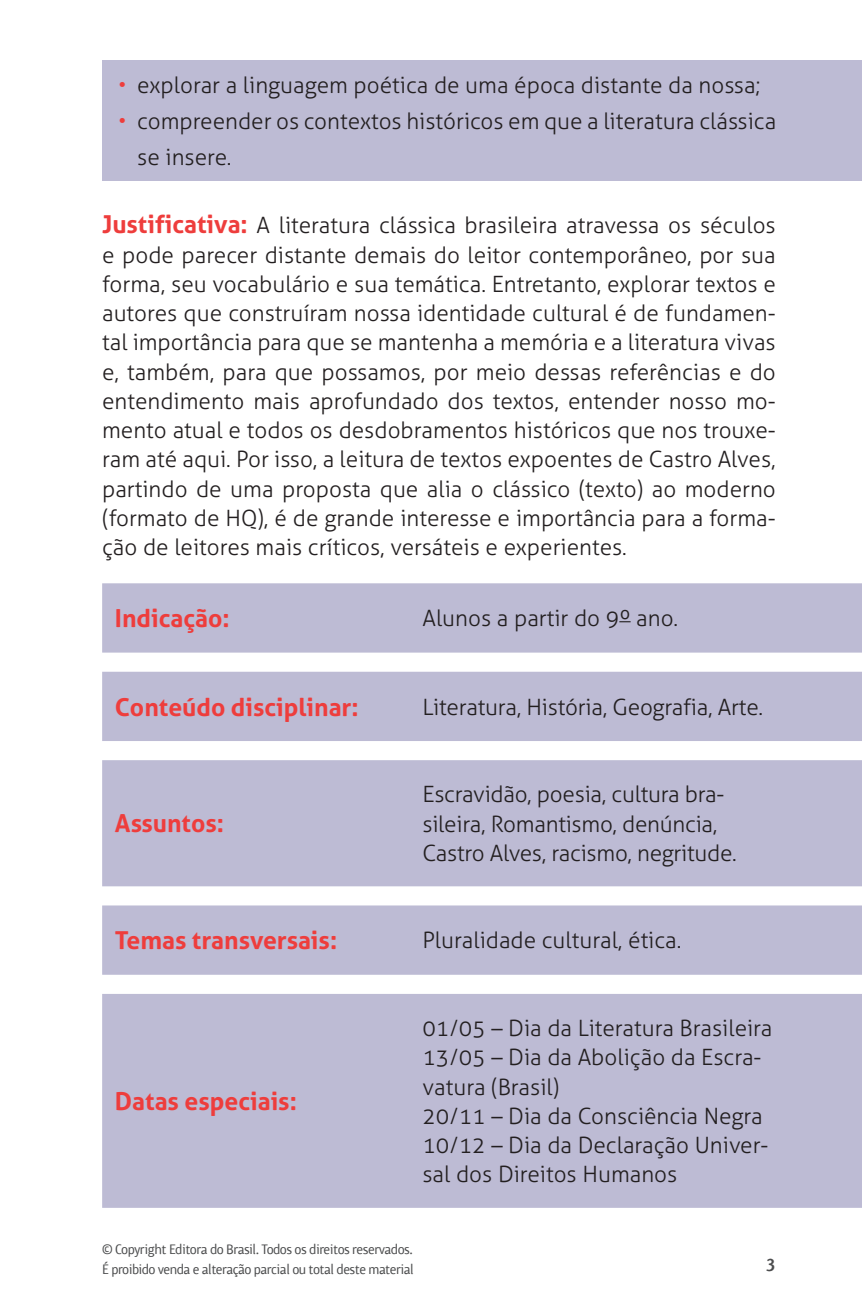
<style>
.page{position:relative;width:862px;height:1308px;background:#fff}
.page>*{position:absolute;margin:0;border:0;box-sizing:border-box;transform-origin:0 0}
.t1{font:700 24.75px "Aller";color:#ee3d3c}
.t2{font:300 22.5px/29.2px "Aller";color:#231f20}
.t3{font:500 18px "Highlander Std";color:#4b4c4d}
.t4{font:13.5px/20.2px "Chino ITC Std";letter-spacing:-.04em;color:#4b4c4d}
.s1{color:#ee3d3c}
.s2{font-weight:700;font-size:24.75px;color:#ee3d3c}
</style>
<div class="page">
<div style="left:102px;top:61px;width:759px;height:120px;background:#bdbbd4"></div>
<svg style="left:102px;top:583px;width:759px;height:624px;background:#c5c3d9"></svg>
<p class="t2" style="left:118px;top:71px;width:643px"><span class="s1">•</span> explorar a linguagem poética de uma época distante da nossa;</p>
<p class="t2" style="left:137px;top:103px;width:640px;line-height:36px;text-indent:-19px"><span class="s1">•</span> compreender os contextos históricos em que a literatura clássica se insere.</p>
<p class="t2" style="left:102px;top:211px;width:674px;text-align:justify"><span class="s2">Justificativa:</span> A literatura clássica brasileira atravessa os séculos e pode parecer distante demais do leitor contemporâneo, por sua forma, seu vocabulário e sua temática. Entretanto, explorar textos e autores que construíram nossa identidade cultural é de fundamen&shy;tal importância para que se mantenha a memória e a literatura vivas e, também, para que possamos, por meio dessas referências e do entendimento mais aprofundado dos textos, entender nosso mo&shy;mento atual e todos os desdobramentos históricos que nos trouxe&shy;ram até aqui. Por isso, a leitura de textos expoentes de Castro Alves, partindo de uma proposta que alia o clássico (texto) ao moderno (formato de HQ), é de grande interesse e importância para a forma&shy;ção de leitores mais críticos, versáteis e experientes.</p>
<p class="t1" style="left:115px;top:603px;width:116px">Indicação:</p>
<p class="t2" style="left:422px;top:603px;width:257px">Alunos a partir do 9º ano.</p>
<p class="t1" style="left:115px;top:691px;width:245px">Conteúdo disciplinar:</p>
<p class="t2" style="left:422px;top:692px;width:342px">Literatura, História, Geografia, Arte.</p>
<p class="t1" style="left:115px;top:808px;width:111px">Assuntos:</p>
<p class="t2" style="left:422px;top:779px;width:315px">Escravidão, poesia, cultura bra&shy;sileira, Romantismo, denúncia,<br>Castro Alves, racismo, negritude.</p>
<p class="t1" style="left:115px;top:925px;width:223px">Temas transversais:</p>
<p class="t2" style="left:422px;top:925px;width:260px">Pluralidade cultural, ética.</p>
<p class="t1" style="left:115px;top:1086px;width:183px">Datas especiais:</p>
<p class="t2" style="left:422px;top:1013px;width:351px">01/05 – Dia da Literatura Brasileira<br>13/05 – Dia da Abolição da Escra&shy;vatura (Brasil)<br>20/11 – Dia da Consciência Negra<br>10/12 – Dia da Declaração Univer&shy;sal dos Direitos Humanos</p>
<p class="t4" style="left:102px;top:1238px;width:313px">© Copyright Editora do Brasil. Todos os direitos reservados.<br>É proibido venda e alteração parcial ou total deste material</p>
<p class="t3" style="left:765px;top:1254px;width:11px">3</p>
</div>
